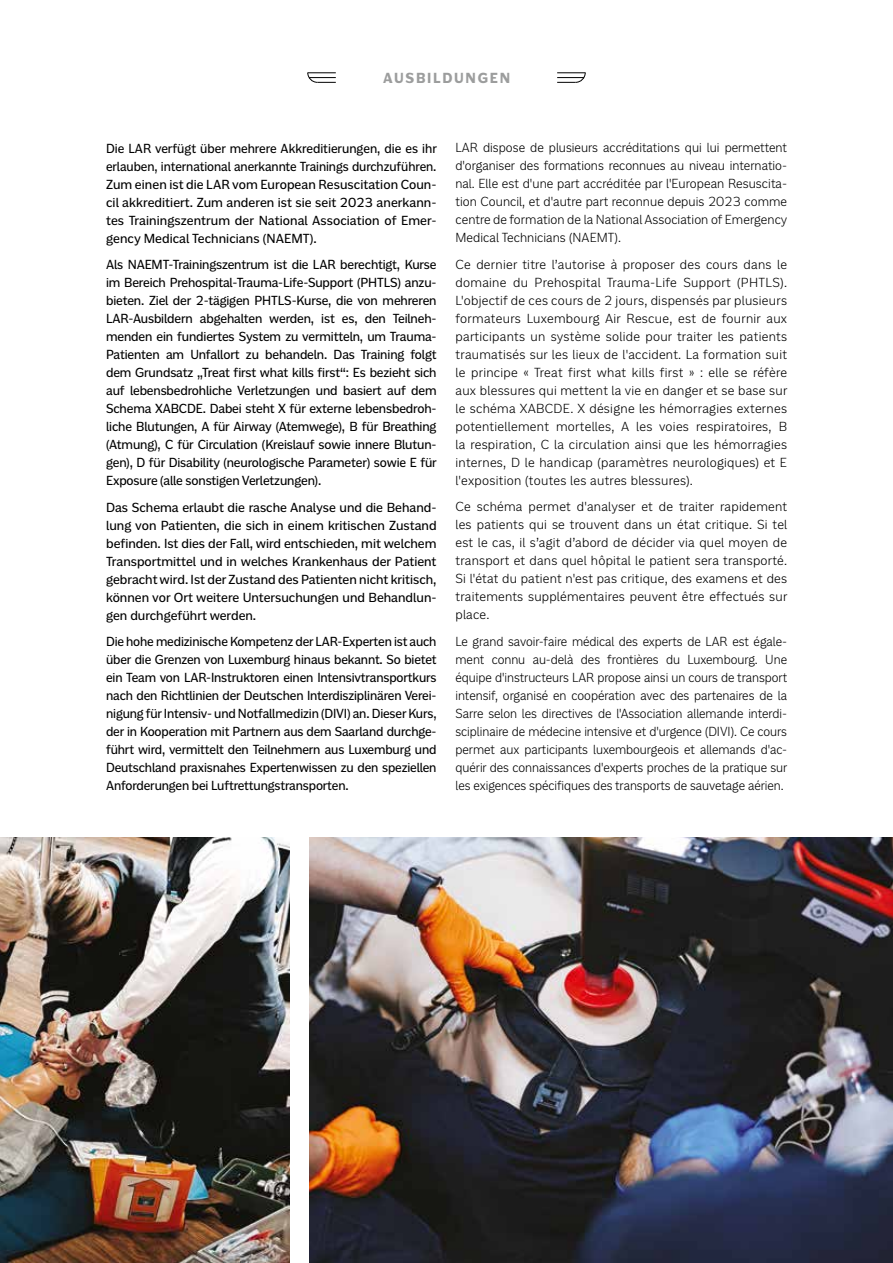
<style>
.page{position:relative;width:893px;height:1263px;background:#fff}
.page>*{position:absolute;margin:0;border:0;box-sizing:border-box;transform-origin:0 0}
.t1{font:700 15px "Americane";letter-spacing:.115em;color:#9c9d9d}
.t2{font:13.5px/18px "Americane";letter-spacing:-.01em;color:#000;text-align:justify}
.t3{font:300 13.5px/18px "Americane";letter-spacing:.005em;color:#000;text-align:justify}
</style>
<div class="page">
<svg style="left:307px;top:72px;width:29px;height:11px"></svg>
<svg style="left:557px;top:72px;width:29px;height:11px"></svg>
<img style="left:310px;top:837px;width:583px;height:426px">
<img style="left:0;top:837px;width:290px;height:426px">
<p class="t1" style="left:383px;top:69px;width:128px">AUSBILDUNGEN</p>
<p class="t2" style="left:106px;top:139px;width:332px">Die LAR verfügt über mehrere Akkreditierungen, die es ihr erlauben, international anerkannte Trainings durchzuführen.<br>Zum einen ist die LAR vom European Resuscitation Coun&shy;cil akkreditiert. Zum anderen ist sie seit 2023 anerkann&shy;tes Trainingszentrum der National Association of Emer&shy;gency Medical Technicians (NAEMT).</p>
<p class="t2" style="left:106px;top:255px;width:332px">Als NAEMT-Trainingszentrum ist die LAR berechtigt, Kurse im Bereich Prehospital-Trauma-Life-Support (PHTLS) anzu&shy;bieten. Ziel der 2-tägigen PHTLS-Kurse, die von mehreren LAR-Ausbildern abgehalten werden, ist es, den Teilneh&shy;menden ein fundiertes System zu vermitteln, um Trauma-Patienten am Unfallort zu behandeln. Das Training folgt dem Grundsatz „Treat first what kills first“: Es bezieht sich auf lebensbedrohliche Verletzungen und basiert auf dem Schema XABCDE. Dabei steht X für externe lebensbedroh&shy;liche Blutungen, A für Airway (Atemwege), B für Breathing (Atmung), C für Circulation (Kreislauf sowie innere Blutun&shy;gen), D für Disability (neurologische Parameter) sowie E für Exposure (alle sonstigen Verletzungen).</p>
<p class="t2" style="left:106px;top:498px;width:332px">Das Schema erlaubt die rasche Analyse und die Behand&shy;lung von Patienten, die sich in einem kritischen Zustand befinden. Ist dies der Fall, wird entschieden, mit welchem Transportmittel und in welches Krankenhaus der Patient gebracht wird. Ist der Zustand des Patienten nicht kritisch, können vor Ort weitere Untersuchungen und Behandlun&shy;gen durchgeführt werden.</p>
<p class="t2" style="left:106px;top:632px;width:332px">Die hohe medizinische Kompetenz der LAR-Experten ist auch über die Grenzen von Luxemburg hinaus bekannt. So bietet ein Team von LAR-Instruktoren einen Intensivtransportkurs nach den Richtlinien der Deutschen Interdisziplinären Verei&shy;nigung für Intensiv- und Notfallmedizin (DIVI) an. Dieser Kurs, der in Kooperation mit Partnern aus dem Saarland durchge&shy;führt wird, vermittelt den Teilnehmern aus Luxemburg und Deutschland praxisnahes Expertenwissen zu den speziellen Anforderungen bei Luftrettungstransporten.</p>
<p class="t3" style="left:455px;top:139px;width:333px">LAR dispose de plusieurs accréditations qui lui permettent d'organiser des formations reconnues au niveau internatio&shy;nal. Elle est d'une part accréditée par l'European Resuscita&shy;tion Council, et d'autre part reconnue depuis 2023 comme centre de formation de la National Association of Emergency Medical Technicians (NAEMT).</p>
<p class="t3" style="left:455px;top:255px;width:333px">Ce dernier titre l’autorise à proposer des cours dans le domaine du Prehospital Trauma-Life Support (PHTLS).<br>L'objectif de ces cours de 2 jours, dispensés par plusieurs formateurs Luxembourg Air Rescue, est de fournir aux participants un système solide pour traiter les patients traumatisés sur les lieux de l'accident. La formation suit le principe « Treat first what kills first » : elle se réfère aux blessures qui mettent la vie en danger et se base sur le schéma XABCDE. X désigne les hémorragies externes potentiellement mortelles, A les voies respiratoires, B la respiration, C la circulation ainsi que les hémorragies internes, D le handicap (paramètres neurologiques) et E l'exposition (toutes les autres blessures).</p>
<p class="t3" style="left:455px;top:498px;width:333px">Ce schéma permet d'analyser et de traiter rapidement les patients qui se trouvent dans un état critique. Si tel est le cas, il s’agit d’abord de décider via quel moyen de transport et dans quel hôpital le patient sera transporté.<br>Si l'état du patient n'est pas critique, des examens et des traitements supplémentaires peuvent être effectués sur place.</p>
<p class="t3" style="left:455px;top:632px;width:333px">Le grand savoir-faire médical des experts de LAR est égale&shy;ment connu au-delà des frontières du Luxembourg. Une équipe d'instructeurs LAR propose ainsi un cours de transport intensif, organisé en coopération avec des partenaires de la Sarre selon les directives de l'Association allemande interdi&shy;sciplinaire de médecine intensive et d'urgence (DIVI). Ce cours permet aux participants luxembourgeois et allemands d'ac&shy;quérir des connaissances d'experts proches de la pratique sur les exigences spécifiques des transports de sauvetage aérien.</p>
</div>
